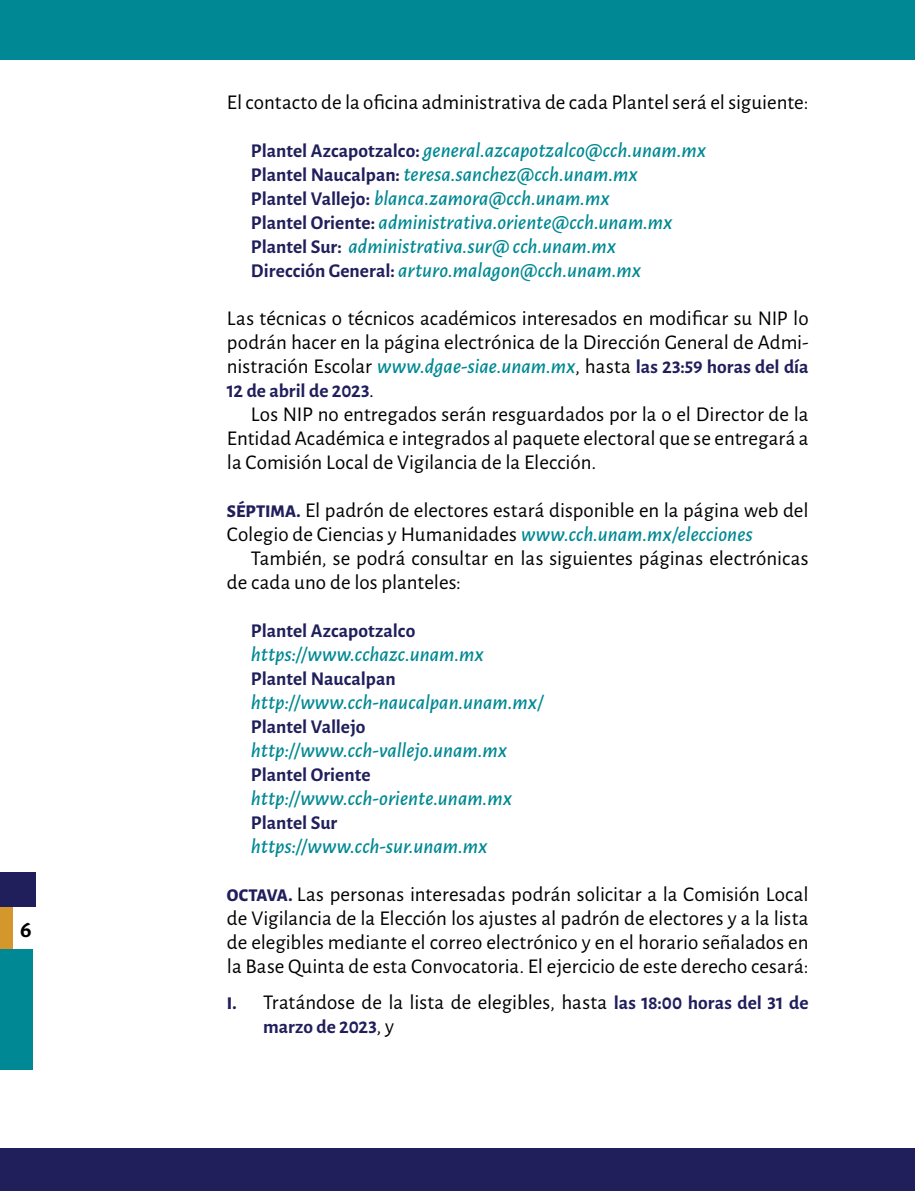
<style>
.page{position:relative;width:915px;height:1191px;background:#fff}
.page>*{position:absolute;margin:0;border:0;box-sizing:border-box;transform-origin:0 0}
.t1{font:700 24px "Alegreya Sans";color:#000}
.t2{font:21px/24px "Alegreya Sans";color:#000;text-align:justify}
.t3{font:italic 500 21px/24px "Alegreya Sans";color:#008994}
.t4{font:700 19.5px "Alegreya Sans";color:#201f5c}
.s1{font-weight:700;font-style:normal;font-size:19.5px;color:#201f5c}
.s2{font-weight:500;font-style:italic;color:#008994}
.s3{font-weight:700;font-size:19.5px;color:#201f5c}
.s4{font-weight:400;font-size:21px;color:#000}
.s5{font-weight:800;font-size:18px;color:#201f5c}
</style>
<div class="page">
<div style="left:0;top:895px;width:13px;height:56px;background:#d4972c"></div>
<div style="left:0;top:872px;width:35px;height:34px;background:#201f5c"></div>
<div style="left:0;top:0;width:914px;height:60px;background:#008994"></div>
<div style="left:0;top:1147px;width:914px;height:44px;background:#201f5c"></div>
<div style="left:0;top:949px;width:33px;height:120px;background:#008994"></div>
<p class="t1" style="left:20px;top:912px;width:13px">6</p>
<p class="t2" style="left:227px;top:89px;width:583px">El contacto de la oficina administrativa de cada Plantel será el siguiente:</p>
<p class="t3" style="left:251px;top:137px;width:456px"><span class="s1">Plantel Azcapotzalco:</span> general.azcapotzalco@cch.unam.mx <span class="s1">Plantel Naucalpan:</span> teresa.sanchez@cch.unam.mx<br><span class="s1">Plantel Vallejo:</span> blanca.zamora@cch.unam.mx<br><span class="s1">Plantel Oriente:</span> administrativa.oriente@cch.unam.mx <span class="s1">Plantel Sur:</span> administrativa.sur@ cch.unam.mx<br><span class="s1">Dirección General:</span> arturo.malagon@cch.unam.mx</p>
<p class="t2" style="left:227px;top:305px;width:583px">Las técnicas o técnicos académicos interesados en modificar su NIP lo podrán hacer en la página electrónica de la Dirección General de Admi&shy;nistración Escolar <span class="s2">www.dgae-siae.unam.mx</span>, hasta <span class="s3">las 23:59 horas del día</span></p>
<p class="t4" style="left:227px;top:377px;width:148px">12 de abril de 2023<span class="s4">.</span></p>
<p class="t2" style="left:227px;top:401px;width:583px;text-indent:24px">Los NIP no entregados serán resguardados por la o el Director de la Entidad Académica e integrados al paquete electoral que se entregará a la Comisión Local de Vigilancia de la Elección.</p>
<p class="t2" style="left:227px;top:497px;width:583px"><span class="s5">SÉPTIMA.</span> El padrón de electores estará disponible en la página web del<br>Colegio de Ciencias y Humanidades <span class="s2">www.cch.unam.mx/elecciones</span></p>
<p class="t2" style="left:227px;top:545px;width:583px;text-indent:24px">También, se podrá consultar en las siguientes páginas electrónicas de cada uno de los planteles:</p>
<p class="t4" style="left:251px;top:617px;width:166px">Plantel Azcapotzalco</p>
<p class="t3" style="left:251px;top:641px;width:234px">https://www.cchazc.unam.mx</p>
<p class="t4" style="left:251px;top:665px;width:146px">Plantel Naucalpan</p>
<p class="t3" style="left:251px;top:689px;width:294px">http://www.cch-naucalpan.unam.mx/</p>
<p class="t4" style="left:251px;top:713px;width:116px">Plantel Vallejo</p>
<p class="t3" style="left:251px;top:737px;width:258px">http://www.cch-vallejo.unam.mx</p>
<p class="t4" style="left:251px;top:761px;width:121px">Plantel Oriente</p>
<p class="t3" style="left:251px;top:785px;width:262px">http://www.cch-oriente.unam.mx</p>
<p class="t4" style="left:251px;top:809px;width:88px">Plantel Sur</p>
<p class="t3" style="left:251px;top:833px;width:238px">https://www.cch-sur.unam.mx</p>
<p class="t2" style="left:227px;top:881px;width:583px"><span class="s5">OCTAVA.</span> Las personas interesadas podrán solicitar a la Comisión Local de Vigilancia de la Elección los ajustes al padrón de electores y a la lista de elegibles mediante el correo electrónico y en el horario señalados en la Base Quinta de esta Convocatoria. El ejercicio de este derecho cesará:</p>
<p class="t2" style="left:227px;top:989px;width:583px"><span class="s5">I.</span> Tratándose de la lista de elegibles, hasta <span class="s3">las 18:00 horas del 31 de</span></p>
<p class="t4" style="left:263px;top:1013px;width:133px">marzo de 2023<span class="s4">, y</span></p>
</div>
